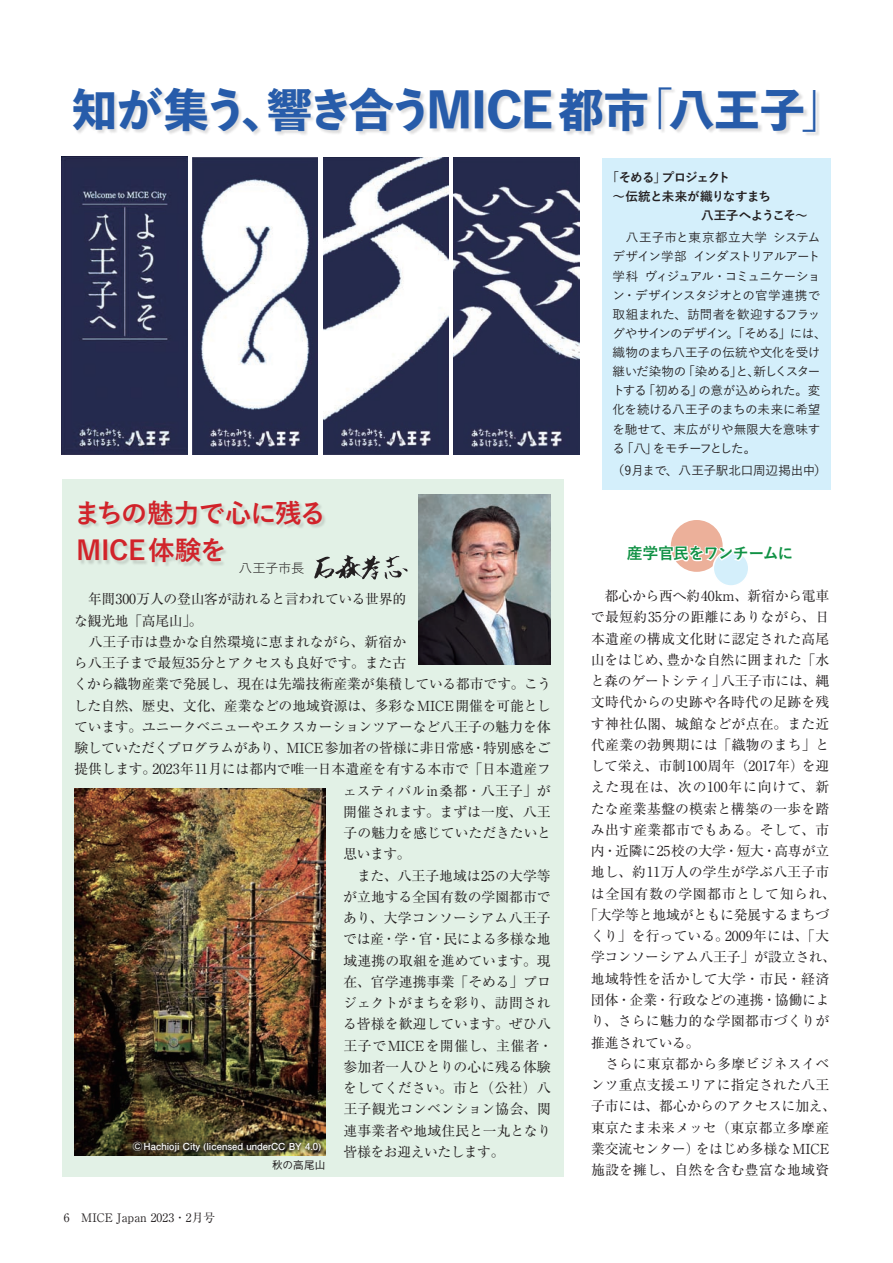
<style>
.page{position:relative;width:893px;height:1263px;background:#fff}
.page>*{position:absolute;margin:0;border:0;box-sizing:border-box;transform-origin:0 0}
.t1{font:45.75px "Yu Gothic Std E";letter-spacing:-.015em;color:#275caa}
.t2{font:26.55px/37.2px "Yu Gothic Std B";letter-spacing:-.02em;color:#d1232a}
.t3{font:15.9px "Yu Gothic Std B";letter-spacing:-.055em;color:#109144}
.t4{font:13.8px "Ryumin Pro";color:#231f20}
.t5{font:13.8px "Ryumin Pro";letter-spacing:-.02em;color:#231f20}
.t6{font:13.8px "Ryumin Pro";letter-spacing:.02em;color:#231f20}
.t7{font:13.8px "Ryumin Pro";letter-spacing:-.03em;color:#231f20}
.t8{font:13.8px "Ryumin Pro";letter-spacing:.025em;color:#231f20}
.t9{font:13.8px "Ryumin Pro";letter-spacing:.05em;color:#231f20}
.t10{font:13.8px "Ryumin Pro";letter-spacing:.06em;color:#231f20}
.t11{font:13.35px "Yu Gothic Std R";letter-spacing:-.03em;color:#231f20}
.t12{font:12.6px/19.2px "Yu Gothic Std M";letter-spacing:-.04em;color:#231f20}
.t13{font:12.6px "Yu Gothic Std B";letter-spacing:-.055em;color:#231f20}
.t14{font:12.6px "Yu Gothic Std M";letter-spacing:-.01em;color:#231f20}
.t15{font:12.6px "Yu Gothic Std B";letter-spacing:-.08em;color:#231f20}
.t16{font:11.7px "Ryumin Pr 5";color:#231f20}
.t17{font:500 10.65px "Gothic BBB Pro";letter-spacing:.005em;color:#231f20}
.t18{font:700 9.6px "Futo Go B101 Pro";color:#fff}
</style>
<div class="page">
<div style="left:602px;top:158px;width:229px;height:332px;background:#d4effb"></div>
<div style="left:73px;top:88px;width:747px;height:49px;background:#231f20;opacity:.15"></div>
<img style="left:192px;top:157px;width:126px;height:297px">
<img style="left:62px;top:156px;width:125px;height:298px">
<img style="left:323px;top:157px;width:126px;height:297px">
<img style="left:454px;top:157px;width:125px;height:297px">
<div style="left:671px;top:520px;width:52px;height:52px;background:#ecb09a;border-radius:50%"></div>
<div style="left:713px;top:550px;width:36px;height:36px;background:#d4effb;border-radius:50%"></div>
<div style="left:712px;top:550px;width:37px;height:37px;border:2px solid #fff;border-radius:50%"></div>
<svg style="left:670px;top:543px;width:79px;height:32px"></svg>
<div style="left:62px;top:479px;width:501px;height:698px;background:#e2f1e6"></div>
<img style="left:419px;top:494px;width:132px;height:170px">
<div style="left:79px;top:501px;width:248px;height:66px;background:#231f20;opacity:.15"></div>
<img style="left:341px;top:555px;width:6px;height:14px">
<img style="left:74px;top:789px;width:251px;height:366px">
<div style="left:127px;top:1136px;width:198px;height:20px;background:#231f20;opacity:.75"></div>
<h1 class="t1" style="left:72px;top:76px;width:777px">知が集う、響き合うMICE 都市 「八王子」</h1>
<h2 class="t2" style="left:74px;top:494px;width:253px">まちの魅力で心に残る<br>MICE体験を</h2>
<p class="t11" style="left:239px;top:558px;width:67px">八王子市長</p>
<p class="t5" style="left:74px;top:588px;width:333px">　年間300万人の登山客が訪れると言われている世界的</p>
<p class="t4" style="left:74px;top:609px;width:130px">な観光地「高尾山」。</p>
<p class="t4" style="left:74px;top:631px;width:333px">　八王子市は豊かな自然環境に恵まれながら、新宿か</p>
<p class="t4" style="left:74px;top:652px;width:334px">ら八王子まで最短35分とアクセスも良好です。また古</p>
<p class="t4" style="left:74px;top:673px;width:479px">くから織物産業で発展し、現在は先端技術産業が集積している都市です。こう</p>
<p class="t4" style="left:74px;top:695px;width:478px">した自然、歴史、文化、産業などの地域資源は、多彩なMICE開催を可能とし</p>
<p class="t5" style="left:74px;top:716px;width:478px">ています。ユニークベニューやエクスカーションツアーなど八王子の魅力を体</p>
<p class="t7" style="left:74px;top:737px;width:478px">験していただくプログラムがあり、MICE参加者の皆様に非日常感・特別感をご</p>
<p class="t4" style="left:74px;top:758px;width:478px">提供します。2023年11月には都内で唯一日本遺産を有する本市で「日本遺産フ</p>
<p class="t4" style="left:343px;top:780px;width:209px">ェスティバルin桑都・八王子」が</p>
<p class="t4" style="left:343px;top:801px;width:209px">開催されます。まずは一度、八王</p>
<p class="t4" style="left:343px;top:822px;width:209px">子の魅力を感じていただきたいと</p>
<p class="t4" style="left:343px;top:843px;width:69px">思います。</p>
<p class="t4" style="left:343px;top:865px;width:209px">　また、八王子地域は25の大学等</p>
<p class="t4" style="left:343px;top:886px;width:209px">が立地する全国有数の学園都市で</p>
<p class="t4" style="left:343px;top:907px;width:209px">あり、大学コンソーシアム八王子</p>
<p class="t7" style="left:343px;top:928px;width:209px">では産・学・官・民による多様な地</p>
<p class="t4" style="left:343px;top:950px;width:209px">域連携の取組を進めています。現</p>
<p class="t4" style="left:343px;top:971px;width:209px">在、官学連携事業「そめる」プロ</p>
<p class="t4" style="left:343px;top:992px;width:209px">ジェクトがまちを彩り、訪問され</p>
<p class="t4" style="left:343px;top:1013px;width:209px">る皆様を歓迎しています。ぜひ八</p>
<p class="t9" style="left:343px;top:1035px;width:211px">王子でMICEを開催し、主催者・</p>
<p class="t4" style="left:343px;top:1056px;width:209px">参加者一人ひとりの心に残る体験</p>
<p class="t4" style="left:343px;top:1077px;width:209px">をしてください。市と（公社）八</p>
<p class="t4" style="left:343px;top:1098px;width:209px">王子観光コンベンション協会、関</p>
<p class="t4" style="left:343px;top:1120px;width:209px">連事業者や地域住民と一丸となり</p>
<p class="t7" style="left:343px;top:1141px;width:163px">皆様をお迎えいたします。</p>
<p class="t18" style="left:133px;top:1139px;width:190px">ⒸHachioji City (licensed underCC BY 4.0)</p>
<p class="t16" style="left:64px;top:1209px;width:153px">6　MICE Japan 2023・2月号</p>
<p class="t17" style="left:272px;top:1157px;width:55px">秋の高尾山</p>
<p class="t15" style="left:606px;top:168px;width:126px">「そめる」プロジェクト</p>
<p class="t13" style="left:613px;top:187px;width:160px">～伝統と未来が織りなすまち</p>
<p class="t13" style="left:701px;top:206px;width:121px">八王子へようこそ～　</p>
<p class="t12" style="left:612px;top:227px;width:216px">　八王子市と東京都立大学 システムデザイン学部 インダストリアルアート学科 ヴィジュアル・コミュニケーション・デザインスタジオとの官学連携で取組まれた、訪問者を歓迎するフラッグやサインのデザイン。「そめる」には、織物のまち八王子の伝統や文化を受け継いだ染物の「染める」と、新しくスタートする「初める」の意が込められた。変化を続ける八王子のまちの未来に希望を馳せて、末広がりや無限大を意味する「八」をモチーフとした。</p>
<p class="t14" style="left:612px;top:461px;width:216px">（9月まで、八王子駅北口周辺掲出中）</p>
<p class="t3" style="left:627px;top:542px;width:168px">産学官民をワンチームに</p>
<p class="t4" style="left:591px;top:585px;width:240px">　都心から西へ約40km、新宿から電車</p>
<p class="t6" style="left:591px;top:606px;width:240px">で最短約35分の距離にありながら、日</p>
<p class="t4" style="left:591px;top:628px;width:240px">本遺産の構成文化財に認定された高尾</p>
<p class="t5" style="left:591px;top:649px;width:240px">山をはじめ、豊かな自然に囲まれた「水</p>
<p class="t5" style="left:591px;top:670px;width:240px">と森のゲートシティ」八王子市には、縄</p>
<p class="t4" style="left:591px;top:691px;width:240px">文時代からの史跡や各時代の足跡を残</p>
<p class="t8" style="left:591px;top:713px;width:240px">す神社仏閣、城館などが点在。また近</p>
<p class="t6" style="left:591px;top:734px;width:240px">代産業の勃興期には「織物のまち」と</p>
<p class="t4" style="left:591px;top:755px;width:240px">して栄え、市制100周年（2017年）を迎</p>
<p class="t10" style="left:591px;top:776px;width:240px">えた現在は、次の100年に向けて、新</p>
<p class="t4" style="left:591px;top:798px;width:240px">たな産業基盤の模索と構築の一歩を踏</p>
<p class="t6" style="left:591px;top:819px;width:240px">み出す産業都市でもある。そして、市</p>
<p class="t4" style="left:591px;top:840px;width:240px">内・近隣に25校の大学・短大・高専が立</p>
<p class="t4" style="left:591px;top:861px;width:240px">地し、約11万人の学生が学ぶ八王子市</p>
<p class="t9" style="left:591px;top:883px;width:247px">は全国有数の学園都市として知られ、</p>
<p class="t4" style="left:584px;top:904px;width:247px">「大学等と地域がともに発展するまちづ</p>
<p class="t4" style="left:591px;top:925px;width:240px">くり」を行っている。2009年には、「大</p>
<p class="t5" style="left:591px;top:946px;width:247px">学コンソーシアム八王子」が設立され、</p>
<p class="t8" style="left:591px;top:968px;width:240px">地域特性を活かして大学・市民・経済</p>
<p class="t4" style="left:591px;top:989px;width:240px">団体・企業・行政などの連携・協働によ</p>
<p class="t8" style="left:591px;top:1010px;width:240px">り、さらに魅力的な学園都市づくりが</p>
<p class="t5" style="left:591px;top:1031px;width:110px">推進されている。</p>
<p class="t4" style="left:591px;top:1053px;width:240px">　さらに東京都から多摩ビジネスイベ</p>
<p class="t6" style="left:591px;top:1074px;width:240px">ンツ重点支援エリアに指定された八王</p>
<p class="t4" style="left:591px;top:1095px;width:247px">子市には、都心からのアクセスに加え、</p>
<p class="t6" style="left:591px;top:1116px;width:240px">東京たま未来メッセ（東京都立多摩産</p>
<p class="t4" style="left:591px;top:1138px;width:240px">業交流センター）をはじめ多様なMICE</p>
<p class="t6" style="left:591px;top:1159px;width:240px">施設を擁し、自然を含む豊富な地域資</p>
</div>
